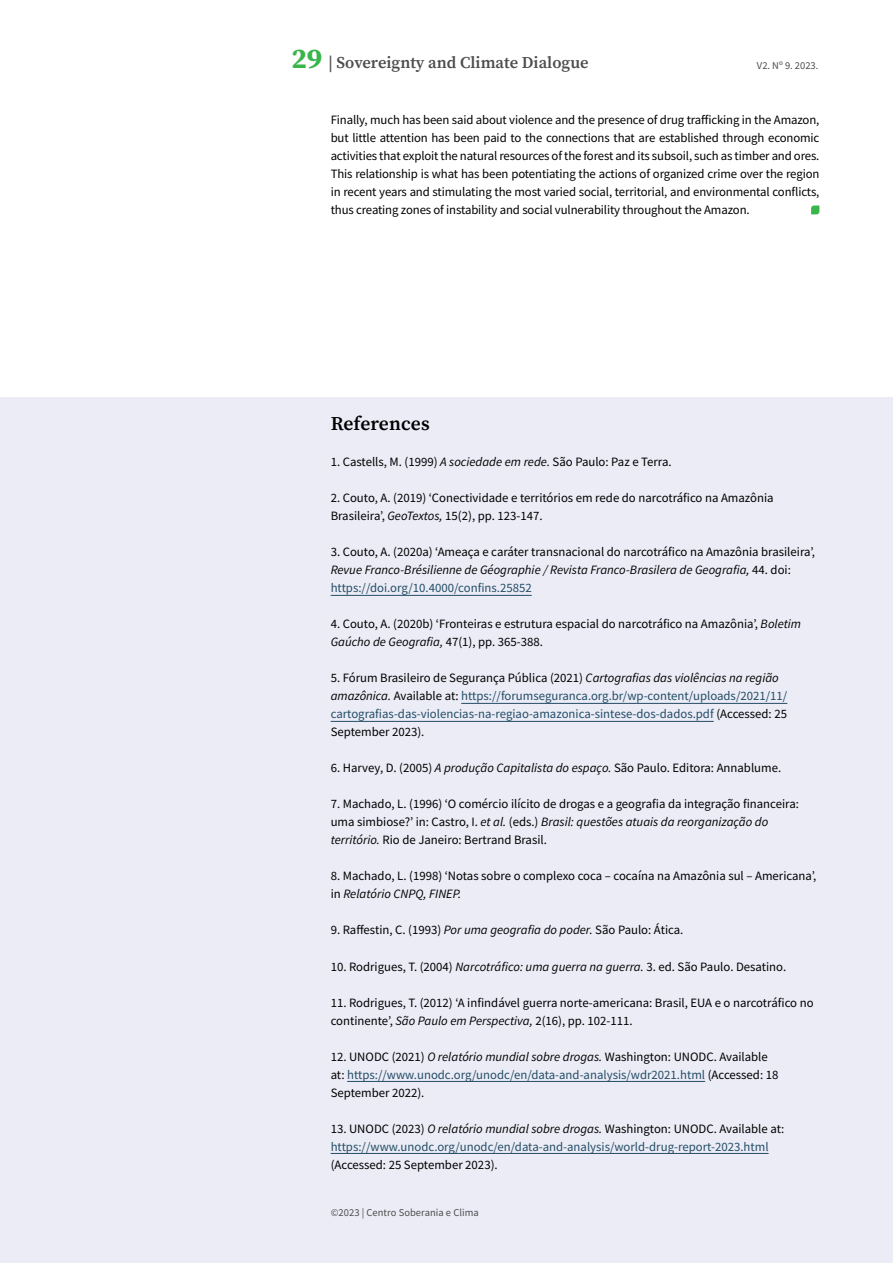
<style>
.page{position:relative;width:893px;height:1263px;background:#fff}
.page>*{position:absolute;margin:0;border:0;box-sizing:border-box;transform-origin:0 0}
.t1{font:600 19.5px "Source Serif Pro";color:#000}
.t2{font:600 16.5px "Source Serif Pro";color:#4d4d4d}
.t3{font:12.75px/18px "Source Sans Pro";color:#000}
.t4{font:12.75px/18px "Source Sans Pro";color:#244d66}
.t5{font:10.5px "Source Sans Pro";letter-spacing:.005em;color:#4d4d4d}
.s1{font-weight:700;font-size:28.5px;color:#39b54a}
.s2{font-style:italic}
.s3{color:#244d66}
.s4{color:#000}
.s5{font-style:italic;color:#000}
</style>
<div class="page">
<div style="left:0;top:398px;width:893px;height:865px;background:#ebecf6"></div>
<hr style="left:331px;top:595px;width:201px;height:1px;background:#244d66">
<hr style="left:461px;top:703px;width:326px;height:1px;background:#244d66">
<hr style="left:331px;top:721px;width:383px;height:1px;background:#244d66">
<hr style="left:347px;top:1081px;width:358px;height:1px;background:#244d66">
<hr style="left:331px;top:1153px;width:438px;height:1px;background:#244d66">
<svg style="left:811px;top:206px;width:8px;height:8px"></svg>
<p class="t2" style="left:292px;top:52px;width:298px"><span class="s1">29</span> | Sovereignty and Climate Dialogue</p>
<p class="t5" style="left:757px;top:58px;width:63px">V2. Nº 9. 2023.</p>
<p class="t3" style="left:331px;top:111px;width:490px;text-align:justify">Finally, much has been said about violence and the presence of drug trafficking in the Amazon, but little attention has been paid to the connections that are established through economic activities that exploit the natural resources of the forest and its subsoil, such as timber and ores.<br>This relationship is what has been potentiating the actions of organized crime over the region in recent years and stimulating the most varied social, territorial, and environmental conflicts, thus creating zones of instability and social vulnerability throughout the Amazon.</p>
<h1 class="t1" style="left:331px;top:411px;width:100px">References</h1>
<p class="t3" style="left:331px;top:453px;width:342px">1. Castells, M. (1999) <span class="s2">A sociedade em rede.</span> São Paulo: Paz e Terra.</p>
<p class="t3" style="left:331px;top:489px;width:444px">2. Couto, A. (2019) ‘Conectividade e territórios em rede do narcotráfico na Amazônia<br>Brasileira’, <span class="s2">GeoTextos,</span> 15(2), pp. 123-147.</p>
<p class="t3" style="left:331px;top:543px;width:486px">3. Couto, A. (2020a) ‘Ameaça e caráter transnacional do narcotráfico na Amazônia brasileira’,<br><span class="s2">Revue Franco-Brésilienne de Géographie / Revista Franco-Brasilera de Geografia,</span> 44. doi: <span class="s3">https://doi.org/10.4000/confins.25852</span></p>
<p class="t3" style="left:331px;top:615px;width:472px">4. Couto, A. (2020b) ‘Fronteiras e estrutura espacial do narcotráfico na Amazônia’, <span class="s2">Boletim<br>Gaúcho de Geografia,</span> 47(1), pp. 365-388.</p>
<p class="t4" style="left:331px;top:669px;width:458px"><span class="s4">5. Fórum Brasileiro de Segurança Pública (2021)</span> <span class="s5">Cartografias das violências na região amazônica.</span> <span class="s4">Available at:</span> https://forumseguranca.org.br/wp-content/uploads/2021/11/ cartografias-das-violencias-na-regiao-amazonica-sintese-dos-dados.pdf <span class="s4">(Accessed: 25<br>September 2023).</span></p>
<p class="t3" style="left:331px;top:759px;width:452px">6. Harvey, D. (2005) <span class="s2">A produção Capitalista do espaço.</span> São Paulo. Editora: Annablume.</p>
<p class="t3" style="left:331px;top:795px;width:470px">7. Machado, L. (1996) ‘O comércio ilícito de drogas e a geografia da integração financeira: uma simbiose?’ in: Castro, I. <span class="s2">et al.</span> (eds.) <span class="s2">Brasil: questões atuais da reorganização do território.</span> Rio de Janeiro: Bertrand Brasil.</p>
<p class="t3" style="left:331px;top:867px;width:487px">8. Machado, L. (1998) ‘Notas sobre o complexo coca – cocaína na Amazônia sul – Americana’, in <span class="s2">Relatório CNPQ, FINEP.</span></p>
<p class="t3" style="left:331px;top:921px;width:354px">9. Raffestin, C. (1993) <span class="s2">Por uma geografia do poder.</span> São Paulo: Ática.</p>
<p class="t3" style="left:331px;top:957px;width:457px">10. Rodrigues, T. (2004) <span class="s2">Narcotráfico: uma guerra na guerra.</span> 3. ed. São Paulo. Desatino.</p>
<p class="t3" style="left:331px;top:993px;width:484px">11. Rodrigues, T. (2012) ‘A infindável guerra norte-americana: Brasil, EUA e o narcotráfico no continente’, <span class="s2">São Paulo em Perspectiva,</span> 2(16), pp. 102-111.</p>
<p class="t3" style="left:331px;top:1047px;width:449px">12. UNODC (2021) <span class="s2">O relatório mundial sobre drogas.</span> Washington: UNODC. Available at: <span class="s3">https://www.unodc.org/unodc/en/data-and-analysis/wdr2021.html</span> (Accessed: 18<br>September 2022).</p>
<p class="t4" style="left:331px;top:1119px;width:455px"><span class="s4">13. UNODC (2023)</span> <span class="s5">O relatório mundial sobre drogas.</span> <span class="s4">Washington: UNODC. Available at: </span>https://www.unodc.org/unodc/en/data-and-analysis/world-drug-report-2023.html</p>
<p class="t3" style="left:331px;top:1155px;width:168px">(Accessed: 25 September 2023).</p>
<p class="t5" style="left:331px;top:1205px;width:150px">©2023 | Centro Soberania e Clima</p>
</div>
